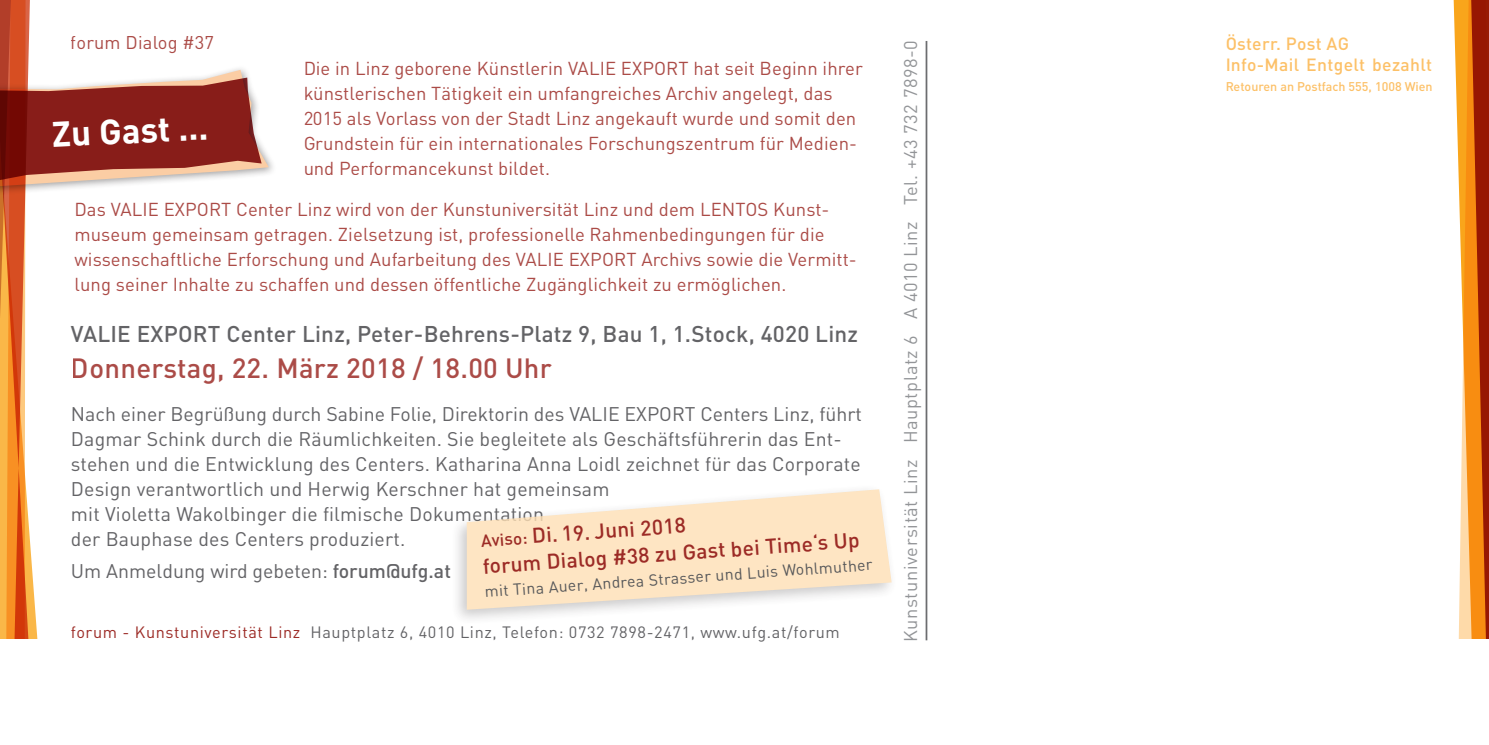
<style>
.page{position:relative;width:1489px;height:745px;background:#fff}
.page>*{position:absolute;margin:0;border:0;box-sizing:border-box;transform-origin:0 0}
.t1{font:700 35px "DIN";color:#fff}
.t2{font:500 27.5px "DIN";letter-spacing:.01em;color:#9c2b26}
.t3{font:500 22.5px "DIN";letter-spacing:.01em;color:#636366}
.t4{font:500 21px/27px "DIN";color:#9c2b26}
.t5{font:19.5px/25px "DIN";letter-spacing:.01em;color:#636366}
.t6{font:18.5px/25px "DIN";letter-spacing:.005em;color:#9c2b26}
.t7{font:18.25px "DIN";letter-spacing:.03em;color:#939598}
.t8{font:18.25px "DIN";letter-spacing:.01em;color:#9c2b26}
.t9{font:500 17.5px/21px "DIN";letter-spacing:.02em;color:#fcb54c}
.t10{font:16.25px "DIN";letter-spacing:.04em;color:#636366}
.t11{font:16px "DIN";color:#57585a}
.t12{font:500 12.5px "DIN";color:#fcb54c}
.s1{font-weight:500}
.s2{font-size:17px}
.s3{color:#9c2b26}
</style>
<div class="page">
<svg style="left:1453px;top:0;width:35px;height:638px"></svg>
<svg style="left:0;top:0;width:269px;height:638px"></svg>
<hr style="left:925px;top:41px;width:2px;height:599px;background:#6c6d70">
<div style="left:449px;top:482px;width:449px;height:143px;background:#231f20;opacity:.3"></div>
<svg style="left:467px;top:489px;width:424px;height:120px;fill:#fee5c3"></svg>
<p class="t8" style="left:71px;top:31px;width:144px">forum Dialog #37</p>
<h1 class="t1" style="left:51px;top:112px;width:158px;rotate:-3deg">Zu Gast ...</h1>
<p class="t6" style="left:303px;top:55px;width:561px">Die in Linz geborene Künstlerin VALIE EXPORT hat seit Beginn ihrer künstlerischen Tätigkeit ein umfangreiches Archiv angelegt, das 2015 als Vorlass von der Stadt Linz angekauft wurde und somit den Grundstein für ein internationales Forschungszentrum für Medien&shy;und Performancekunst bildet.</p>
<p class="t6" style="left:74px;top:196px;width:783px">Das VALIE EXPORT Center Linz wird von der Kunstuniversität Linz und dem LENTOS Kunst&shy;museum gemeinsam getragen. Zielsetzung ist, professionelle Rahmenbedingungen für die wissenschaftliche Erforschung und Aufarbeitung des VALIE EXPORT Archivs sowie die Vermitt&shy;lung seiner Inhalte zu schaffen und dessen öffentliche Zugänglichkeit zu ermöglichen.</p>
<p class="t3" style="left:71px;top:319px;width:788px">VALIE EXPORT Center Linz, Peter-Behrens-Platz 9, Bau 1, 1.Stock, 4020 Linz</p>
<h2 class="t2" style="left:71px;top:350px;width:482px">Donnerstag, 22. März 2018 / 18.00 Uhr</h2>
<p class="t5" style="left:71px;top:400px;width:792px">Nach einer Begrüßung durch Sabine Folie, Direktorin des VALIE EXPORT Centers Linz, führt Dagmar Schink durch die Räumlichkeiten. Sie begleitete als Geschäftsführerin das Ent&shy;stehen und die Entwicklung des Centers. Katharina Anna Loidl zeichnet für das Corporate Design verantwortlich und Herwig Kerschner hat gemeinsam<br>mit Violetta Wakolbinger die filmische Dokumentation<br>der Bauphase des Centers produziert.</p>
<p class="t5" style="left:71px;top:557px;width:381px">Um Anmeldung wird gebeten: <span class="s1">forum@ufg.at</span></p>
<p class="t4" style="left:480px;top:525px;width:379px;rotate:-4deg"><span class="s2">Aviso:</span> Di. 19. Juni 2018<br>forum Dialog #38 zu Gast bei Time‘s Up</p>
<p class="t11" style="left:484px;top:581px;width:390px;rotate:-4deg">mit Tina Auer, Andrea Strasser und Luis Wohlmuther</p>
<p class="t10" style="left:71px;top:622px;width:770px"><span class="s3">forum - Kunstuniversität Linz</span> Hauptplatz 6, 4010 Linz, Telefon: 0732 7898-2471, www.ufg.at/forum</p>
<p class="t7" style="left:899px;top:641px;width:603px;rotate:-90deg">Kunstuniversität Linz Hauptplatz 6 A 4010 Linz Tel. +43 732 7898-0</p>
<p class="t9" style="left:1225px;top:32px;width:208px">Österr. Post AG<br>Info-Mail Entgelt bezahlt</p>
<p class="t12" style="left:1225px;top:78px;width:209px">Retouren an Postfach 555, 1008 Wien</p>
</div>
